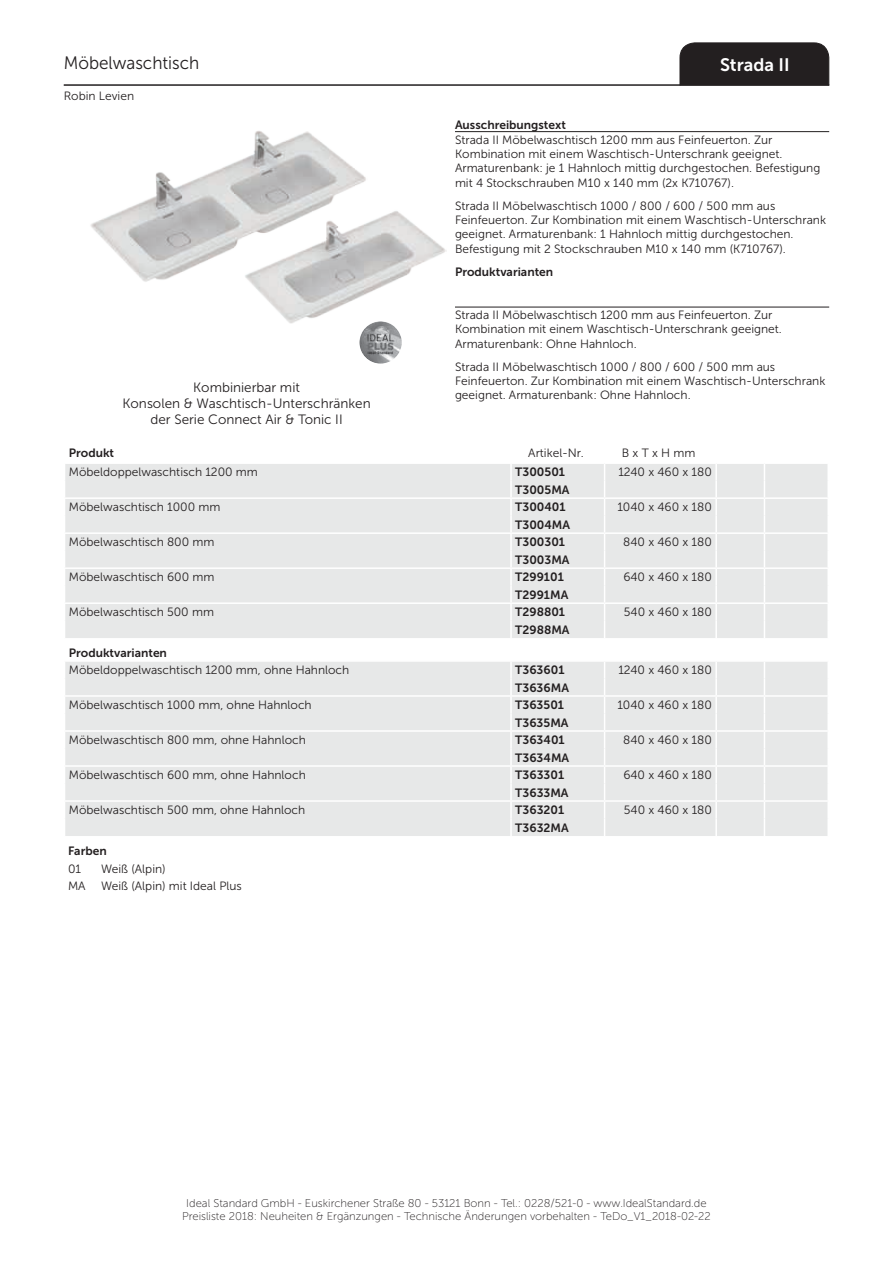
<style>
.page{position:relative;width:893px;height:1263px;background:#fff}
.page>*{position:absolute;margin:0;border:0;box-sizing:border-box;transform-origin:0 0}
.t1{font:18px "Museo Sans 300";color:#231f20;scale:.95 1}
.t2{font:18px "Museo Sans 700";color:#fff}
.t3{font:13.5px/16.2px "Museo Sans 300";color:#231f20;text-align:center}
.t4{font:12px/14.4px "Museo Sans 300";color:#231f20}
.t5{font:12px "Museo Sans 700";color:#231f20}
.t6{font:11.25px/13.5px "Museo Sans 100";color:#231f20;text-align:center}
</style>
<div class="page">
<div style="left:679px;top:42px;width:151px;height:44px;background:#231f20"></div>
<hr style="left:64px;top:85px;width:765px;height:1px;background:#231f20">
<hr style="left:455px;top:131px;width:374px;height:1px;background:#231f20">
<hr style="left:455px;top:307px;width:374px;height:1px;background:#231f20">
<div style="left:65px;top:464px;width:762px;height:174px;background:#e7e8e8"></div>
<hr style="left:64px;top:497px;width:447px;height:2px;background:#fff">
<hr style="left:511px;top:497px;width:94px;height:2px;background:#fff">
<hr style="left:605px;top:497px;width:111px;height:2px;background:#fff">
<hr style="left:716px;top:497px;width:48px;height:2px;background:#fff">
<hr style="left:764px;top:497px;width:65px;height:2px;background:#fff">
<hr style="left:64px;top:532px;width:447px;height:2px;background:#fff">
<hr style="left:511px;top:532px;width:94px;height:2px;background:#fff">
<hr style="left:605px;top:532px;width:111px;height:2px;background:#fff">
<hr style="left:716px;top:532px;width:48px;height:2px;background:#fff">
<hr style="left:764px;top:532px;width:65px;height:2px;background:#fff">
<hr style="left:64px;top:567px;width:447px;height:2px;background:#fff">
<hr style="left:511px;top:567px;width:94px;height:2px;background:#fff">
<hr style="left:605px;top:567px;width:111px;height:2px;background:#fff">
<hr style="left:716px;top:567px;width:48px;height:2px;background:#fff">
<hr style="left:764px;top:567px;width:65px;height:2px;background:#fff">
<hr style="left:64px;top:602px;width:447px;height:2px;background:#fff">
<hr style="left:511px;top:602px;width:94px;height:2px;background:#fff">
<hr style="left:605px;top:602px;width:111px;height:2px;background:#fff">
<hr style="left:716px;top:602px;width:48px;height:2px;background:#fff">
<hr style="left:764px;top:602px;width:65px;height:2px;background:#fff">
<svg style="left:715px;top:464px;width:2px;height:174px"></svg>
<svg style="left:510px;top:464px;width:2px;height:174px"></svg>
<svg style="left:827px;top:464px;width:1px;height:174px"></svg>
<div style="left:65px;top:662px;width:762px;height:174px;background:#e7e8e8"></div>
<hr style="left:64px;top:695px;width:447px;height:2px;background:#fff">
<hr style="left:511px;top:695px;width:94px;height:2px;background:#fff">
<hr style="left:605px;top:695px;width:111px;height:2px;background:#fff">
<hr style="left:716px;top:695px;width:48px;height:2px;background:#fff">
<hr style="left:764px;top:695px;width:65px;height:2px;background:#fff">
<hr style="left:64px;top:730px;width:447px;height:2px;background:#fff">
<hr style="left:511px;top:730px;width:94px;height:2px;background:#fff">
<hr style="left:605px;top:730px;width:111px;height:2px;background:#fff">
<hr style="left:716px;top:730px;width:48px;height:2px;background:#fff">
<hr style="left:764px;top:730px;width:65px;height:2px;background:#fff">
<hr style="left:64px;top:765px;width:447px;height:2px;background:#fff">
<hr style="left:511px;top:765px;width:94px;height:2px;background:#fff">
<hr style="left:605px;top:765px;width:111px;height:2px;background:#fff">
<hr style="left:716px;top:765px;width:48px;height:2px;background:#fff">
<hr style="left:764px;top:765px;width:65px;height:2px;background:#fff">
<hr style="left:64px;top:800px;width:447px;height:2px;background:#fff">
<hr style="left:511px;top:800px;width:94px;height:2px;background:#fff">
<hr style="left:605px;top:800px;width:111px;height:2px;background:#fff">
<hr style="left:716px;top:800px;width:48px;height:2px;background:#fff">
<hr style="left:764px;top:800px;width:65px;height:2px;background:#fff">
<svg style="left:827px;top:662px;width:1px;height:174px"></svg>
<svg style="left:510px;top:662px;width:2px;height:174px"></svg>
<svg style="left:604px;top:464px;width:1px;height:372px"></svg>
<svg style="left:715px;top:662px;width:2px;height:174px"></svg>
<svg style="left:764px;top:464px;width:1px;height:372px"></svg>
<img style="left:90px;top:131px;width:273px;height:151px">
<img style="left:243px;top:175px;width:203px;height:189px">
<h1 class="t1" style="left:64px;top:53px;width:144px">Möbelwaschtisch</h1>
<h1 class="t2" style="left:720px;top:54px;width:71px">Strada II</h1>
<p class="t4" style="left:64px;top:88px;width:72px">Robin Levien</p>
<p class="t5" style="left:455px;top:118px;width:112px">Ausschreibungstext</p>
<p class="t4" style="left:455px;top:132px;width:367px">Strada II Möbelwaschtisch 1200 mm aus Feinfeuerton. Zur Kombination mit einem Waschtisch-Unterschrank geeignet.<br>Armaturenbank: je 1 Hahnloch mittig durchgestochen. Befestigung mit 4 Stockschrauben M10 x 140 mm (2x K710767).</p>
<p class="t4" style="left:455px;top:198px;width:373px">Strada II Möbelwaschtisch 1000 / 800 / 600 / 500 mm aus Feinfeuerton. Zur Kombination mit einem Waschtisch-Unterschrank geeignet. Armaturenbank: 1 Hahnloch mittig durchgestochen.<br>Befestigung mit 2 Stockschrauben M10 x 140 mm (K710767).</p>
<p class="t5" style="left:455px;top:265px;width:100px">Produktvarianten</p>
<p class="t4" style="left:455px;top:308px;width:328px">Strada II Möbelwaschtisch 1200 mm aus Feinfeuerton. Zur<br>Kombination mit einem Waschtisch-Unterschrank geeignet.<br>Armaturenbank: Ohne Hahnloch.</p>
<p class="t4" style="left:455px;top:359px;width:372px">Strada II Möbelwaschtisch 1000 / 800 / 600 / 500 mm aus<br>Feinfeuerton. Zur Kombination mit einem Waschtisch-Unterschrank geeignet. Armaturenbank: Ohne Hahnloch.</p>
<p class="t3" style="left:123px;top:379px;width:250px">Kombinierbar mit<br>Konsolen &amp; Waschtisch-Unterschränken der Serie Connect Air &amp; Tonic II</p>
<p class="t5" style="left:69px;top:446px;width:47px">Produkt</p>
<p class="t4" style="left:528px;top:446px;width:57px">Artikel-Nr.</p>
<p class="t4" style="left:622px;top:446px;width:75px">B x T x H mm</p>
<p class="t4" style="left:69px;top:465px;width:191px">Möbeldoppelwaschtisch 1200 mm</p>
<p class="t5" style="left:515px;top:466px;width:51px">T300501</p>
<p class="t4" style="left:618px;top:465px;width:95px">1240 x 460 x 180</p>
<p class="t5" style="left:515px;top:483px;width:56px">T3005MA</p>
<p class="t4" style="left:69px;top:500px;width:153px">Möbelwaschtisch 1000 mm</p>
<p class="t5" style="left:515px;top:501px;width:52px">T300401</p>
<p class="t4" style="left:617px;top:500px;width:96px">1040 x 460 x 180</p>
<p class="t5" style="left:515px;top:518px;width:56px">T3004MA</p>
<p class="t4" style="left:69px;top:535px;width:147px">Möbelwaschtisch 800 mm</p>
<p class="t5" style="left:515px;top:536px;width:51px">T300301</p>
<p class="t4" style="left:623px;top:535px;width:90px">840 x 460 x 180</p>
<p class="t5" style="left:515px;top:553px;width:56px">T3003MA</p>
<p class="t4" style="left:69px;top:570px;width:147px">Möbelwaschtisch 600 mm</p>
<p class="t5" style="left:515px;top:571px;width:50px">T299101</p>
<p class="t4" style="left:623px;top:570px;width:90px">640 x 460 x 180</p>
<p class="t5" style="left:515px;top:588px;width:55px">T2991MA</p>
<p class="t4" style="left:69px;top:605px;width:147px">Möbelwaschtisch 500 mm</p>
<p class="t5" style="left:515px;top:606px;width:51px">T298801</p>
<p class="t4" style="left:624px;top:605px;width:90px">540 x 460 x 180</p>
<p class="t5" style="left:515px;top:623px;width:56px">T2988MA</p>
<p class="t5" style="left:69px;top:646px;width:100px">Produktvarianten</p>
<p class="t4" style="left:69px;top:663px;width:282px">Möbeldoppelwaschtisch 1200 mm, ohne Hahnloch</p>
<p class="t5" style="left:515px;top:663px;width:51px">T363601</p>
<p class="t4" style="left:618px;top:663px;width:95px">1240 x 460 x 180</p>
<p class="t5" style="left:515px;top:681px;width:55px">T3636MA</p>
<p class="t4" style="left:69px;top:698px;width:244px">Möbelwaschtisch 1000 mm, ohne Hahnloch</p>
<p class="t5" style="left:515px;top:698px;width:50px">T363501</p>
<p class="t4" style="left:617px;top:698px;width:96px">1040 x 460 x 180</p>
<p class="t5" style="left:515px;top:716px;width:55px">T3635MA</p>
<p class="t4" style="left:69px;top:733px;width:239px">Möbelwaschtisch 800 mm, ohne Hahnloch</p>
<p class="t5" style="left:515px;top:733px;width:51px">T363401</p>
<p class="t4" style="left:623px;top:733px;width:90px">840 x 460 x 180</p>
<p class="t5" style="left:515px;top:751px;width:55px">T3634MA</p>
<p class="t4" style="left:69px;top:768px;width:238px">Möbelwaschtisch 600 mm, ohne Hahnloch</p>
<p class="t5" style="left:515px;top:768px;width:50px">T363301</p>
<p class="t4" style="left:623px;top:768px;width:90px">640 x 460 x 180</p>
<p class="t5" style="left:515px;top:786px;width:55px">T3633MA</p>
<p class="t4" style="left:69px;top:803px;width:238px">Möbelwaschtisch 500 mm, ohne Hahnloch</p>
<p class="t5" style="left:515px;top:803px;width:50px">T363201</p>
<p class="t4" style="left:624px;top:803px;width:90px">540 x 460 x 180</p>
<p class="t5" style="left:515px;top:821px;width:55px">T3632MA</p>
<p class="t5" style="left:68px;top:844px;width:40px">Farben</p>
<p class="t4" style="left:68px;top:862px;width:15px">01</p>
<p class="t4" style="left:101px;top:862px;width:66px">Weiß (Alpin)</p>
<p class="t4" style="left:68px;top:879px;width:19px">MA</p>
<p class="t4" style="left:101px;top:879px;width:142px">Weiß (Alpin) mit Ideal Plus</p>
<p class="t6" style="left:182px;top:1196px;width:530px">Ideal Standard GmbH - Euskirchener Straße 80 - 53121 Bonn - Tel.: 0228/521-0 - www.IdealStandard.de<br>Preisliste 2018: Neuheiten &amp; Ergänzungen - Technische Änderungen vorbehalten - TeDo_V1_2018-02-22</p>
</div>
